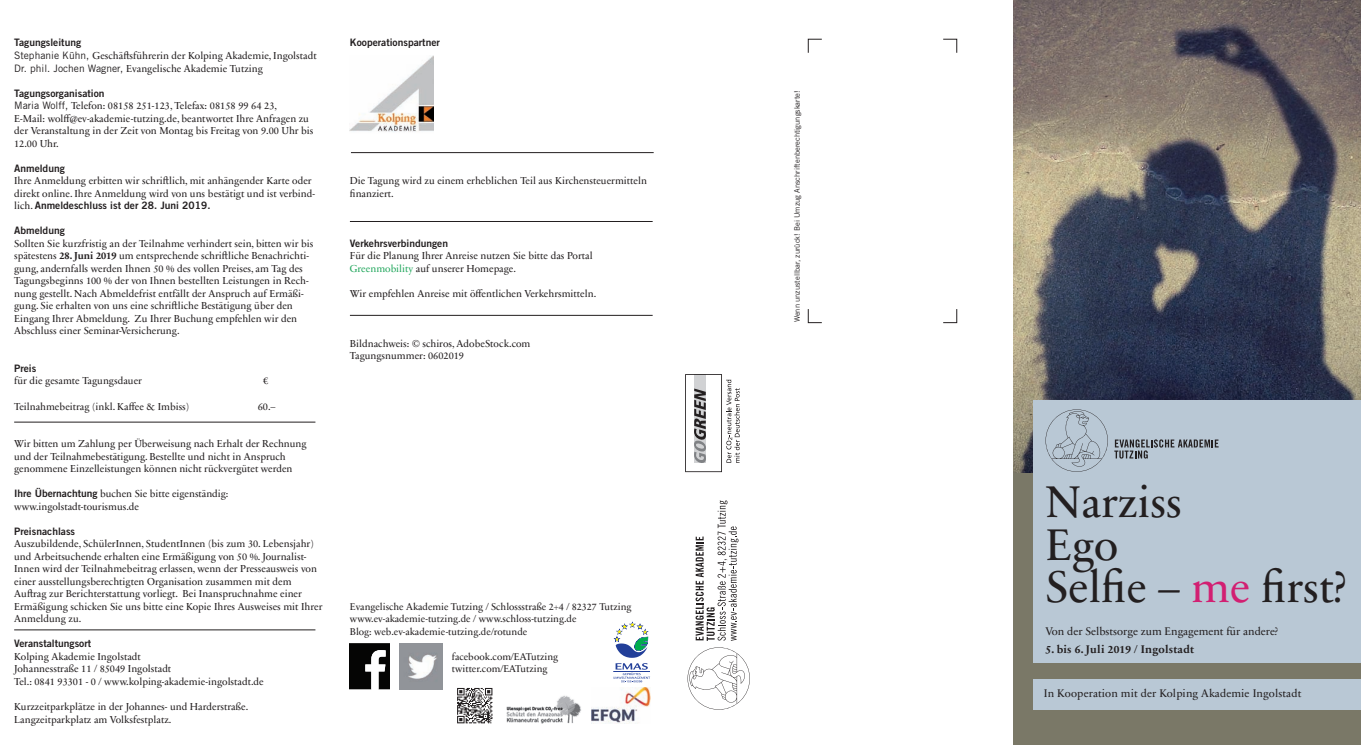
<style>
.page{position:relative;width:1361px;height:745px;background:#fff}
.page>*{position:absolute;margin:0;border:0;box-sizing:border-box;transform-origin:0 0}
.t1{font:45px/42.5px "Sabon Next LT Pro";color:#231f20}
.t2{font:11.25px "Sabon Next LT Pro";color:#231f20}
.t3{font:700 11.25px "Sabon Next LT Pro";letter-spacing:.02em;color:#231f20}
.t4{font:10.25px/12.5px "Sabon Next LT Pro";color:#231f20}
.t5{font:10.25px "Trade Gothic LT Std Bd 2";color:#231f20}
.t6{font:10px/12.5px "Sabon Next LT Pro";color:#231f20}
.t7{font:7.5px "Trade Gothic LT Std";color:#231f20}
.s1{font-family:"Trade Gothic LT Std"}
.s2{font-family:"Sabon Next LT Pro"}
.s3{font-weight:700}
.s4{font-family:"Trade Gothic LT Std Bd 2"}
.s5{color:#25a85f}
.s6{color:#d21f72}
</style>
<div class="page">
<div style="left:1013px;top:0;width:348px;height:744px;background:#7a7867"></div>
<img style="left:1013px;top:0;width:348px;height:472px">
<div style="left:1033px;top:399px;width:328px;height:263px;background:#b9c8d5"></div>
<div style="left:1033px;top:678px;width:328px;height:31px;background:#b9c8d5"></div>
<svg style="left:687px;top:647px;width:63px;height:62px"></svg>
<svg style="left:695px;top:500px;width:43px;height:140px"></svg>
<svg style="left:808px;top:309px;width:14px;height:14px"></svg>
<svg style="left:943px;top:309px;width:14px;height:14px"></svg>
<svg style="left:808px;top:39px;width:14px;height:14px"></svg>
<svg style="left:943px;top:39px;width:14px;height:14px"></svg>
<svg style="left:1114px;top:439px;width:104px;height:19px"></svg>
<svg style="left:1045px;top:409px;width:63px;height:62px"></svg>
<hr style="left:14px;top:629px;width:301px;height:1px;background:#231f20">
<hr style="left:14px;top:421px;width:301px;height:1px;background:#231f20">
<img style="left:592px;top:687px;width:59px;height:36px">
<svg style="left:685px;top:374px;width:54px;height:98px"></svg>
<svg style="left:457px;top:688px;width:36px;height:36px"></svg>
<svg style="left:457px;top:688px;width:35px;height:34px"></svg>
<img style="left:506px;top:695px;width:75px;height:29px">
<svg style="left:613px;top:621px;width:37px;height:61px"></svg>
<hr style="left:351px;top:152px;width:303px;height:1px;background:#231f20">
<hr style="left:350px;top:315px;width:302px;height:1px;background:#231f20">
<img style="left:350px;top:55px;width:84px;height:77px">
<hr style="left:350px;top:221px;width:302px;height:1px;background:#231f20">
<svg style="left:350px;top:643px;width:40px;height:45px"></svg>
<img style="left:399px;top:643px;width:44px;height:46px">
<p class="t5" style="left:14px;top:36px;width:69px">Tagungsleitung</p>
<p class="t4" style="left:14px;top:49px;width:304px"><span class="s1">Stephanie Kühn,</span> Geschäftsführerin der Kolping Akademie, Ingolstadt<br><span class="s1">Dr. phil. Jochen Wagner,</span> Evangelische Akademie Tutzing</p>
<p class="t5" style="left:14px;top:86px;width:92px">Tagungsorganisation</p>
<p class="t4" style="left:14px;top:99px;width:301px"><span class="s1">Maria Wolff,</span> Telefon: 08158 251-123, Telefax: 08158 99 64 23,<br>E-Mail: wolff@ev-akademie-tutzing.de, beantwortet Ihre Anfragen zu der Veranstaltung in der Zeit von Montag bis Freitag von 9.00 Uhr bis 12.00 Uhr.</p>
<p class="t5" style="left:14px;top:161px;width:52px">Anmeldung</p>
<p class="t4" style="left:14px;top:174px;width:302px">Ihre Anmeldung erbitten wir schriftlich, mit anhängender Karte oder direkt online. Ihre Anmeldung wird von uns bestätigt und ist verbind-</p>
<p class="t5" style="left:14px;top:199px;width:198px"><span class="s2">lich.</span> Anmeldeschluss ist der 28. Juni 2019.</p>
<p class="t5" style="left:14px;top:224px;width:52px">Abmeldung</p>
<p class="t4" style="left:14px;top:236px;width:301px">Sollten Sie kurzfristig an der Teilnahme verhindert sein, bitten wir bis spätestens <span class="s3">28. Juni 2019</span> um entsprechende schriftliche Benachrichti&shy;gung, andernfalls werden Ihnen 50 % des vollen Preises, am Tag des Tagungsbeginns 100 % der von Ihnen bestellten Leistungen in Rech&shy;nung gestellt. Nach Abmeldefrist entfällt der Anspruch auf Ermäßi&shy;gung. Sie erhalten von uns eine schriftliche Bestätigung über den Eingang Ihrer Abmeldung. Zu Ihrer Buchung empfehlen wir den Abschluss einer Seminar-Versicherung.</p>
<p class="t5" style="left:14px;top:362px;width:24px">Preis</p>
<p class="t4" style="left:14px;top:374px;width:129px">für die gesamte Tagungsdauer</p>
<p class="t4" style="left:263px;top:374px;width:7px">€</p>
<p class="t4" style="left:14px;top:399px;width:177px">Teilnahmebeitrag (inkl. Kaffee &amp; Imbiss)</p>
<p class="t4" style="left:258px;top:399px;width:19px">60.–</p>
<p class="t4" style="left:14px;top:436px;width:294px">Wir bitten um Zahlung per Überweisung nach Erhalt der Rechnung und der Teilnahmebestätigung. Bestellte und nicht in Anspruch genommene Einzelleistungen können nicht rückvergütet werden</p>
<p class="t4" style="left:14px;top:486px;width:216px"><span class="s4">Ihre Übernachtung</span> buchen Sie bitte eigenständig: www.ingolstadt-tourismus.de</p>
<p class="t5" style="left:14px;top:524px;width:62px">Preisnachlass</p>
<p class="t4" style="left:14px;top:536px;width:310px">Auszubildende, SchülerInnen, StudentInnen (bis zum 30. Lebensjahr) und Arbeitsuchende erhalten eine Ermäßigung von 50 %. Journalist-Innen wird der Teilnahmebeitrag erlassen, wenn der Presseausweis von einer ausstellungsberechtigten Organisation zusammen mit dem Auftrag zur Berichterstattung vorliegt. Bei Inanspruchnahme einer Ermäßigung schicken Sie uns bitte eine Kopie Ihres Ausweises mit Ihrer Anmeldung zu.</p>
<p class="t5" style="left:14px;top:637px;width:79px">Veranstaltungsort</p>
<p class="t4" style="left:14px;top:649px;width:251px">Kolping Akademie Ingolstadt<br>Johannesstraße 11 / 85049 Ingolstadt<br>Tel.: 0841 93301 - 0 / www.kolping-akademie-ingolstadt.de</p>
<p class="t4" style="left:14px;top:699px;width:236px">Kurzzeitparkplätze in der Johannes- und Harderstraße.<br>Langzeitparkplatz am Volksfestplatz.</p>
<p class="t5" style="left:350px;top:36px;width:91px">Kooperationspartner</p>
<p class="t4" style="left:350px;top:174px;width:299px">Die Tagung wird zu einem erheblichen Teil aus Kirchensteuermitteln finanziert.</p>
<p class="t5" style="left:350px;top:236px;width:100px">Verkehrsverbindungen</p>
<p class="t4" style="left:350px;top:249px;width:244px">Für die Planung Ihrer Anreise nutzen Sie bitte das Portal<br><span class="s5">Greenmobility</span> auf unserer Homepage.</p>
<p class="t4" style="left:350px;top:286px;width:248px">Wir empfehlen Anreise mit öffentlichen Verkehrsmitteln.</p>
<p class="t4" style="left:350px;top:336px;width:182px">Bildnachweis: © schiros, AdobeStock.com<br>Tagungsnummer: 0602019</p>
<p class="t6" style="left:350px;top:599px;width:283px">Evangelische Akademie Tutzing / Schlossstraße 2+4 / 82327 Tutzing www.ev-akademie-tutzing.de / www.schloss-tutzing.de<br>Blog: web.ev-akademie-tutzing.de/rotunde</p>
<p class="t6" style="left:452px;top:649px;width:108px">facebook.com/EATutzing twitter.com/EATutzing</p>
<p class="t7" style="left:792px;top:322px;width:233px;rotate:-90deg">Wenn unzustellbar, zurück! Bei Umzug Anschriftenberechtigungskarte!</p>
<h1 class="t1" style="left:1045px;top:478px;width:303px">Narziss<br>Ego<br>Selfie – <span class="s6">me</span> first?</h1>
<p class="t2" style="left:1045px;top:621px;width:234px">Von der Selbstsorge zum Engagement für andere?</p>
<p class="t3" style="left:1045px;top:639px;width:150px">5. bis 6. Juli 2019 / Ingolstadt</p>
<p class="t2" style="left:1044px;top:684px;width:259px">In Kooperation mit der Kolping Akademie Ingolstadt</p>
</div>
